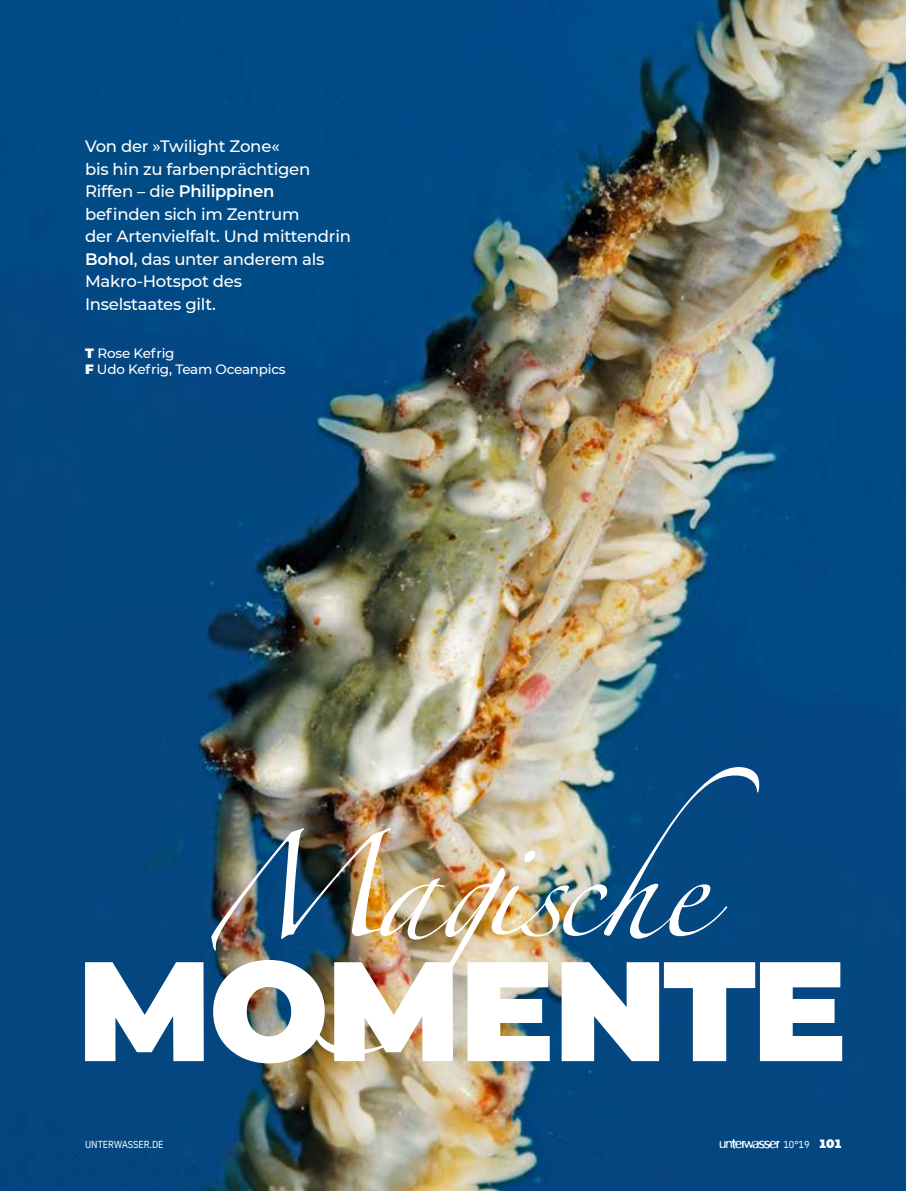
<style>
.page{position:relative;width:906px;height:1191px;background:#fff}
.page>*{position:absolute;margin:0;border:0;box-sizing:border-box;transform-origin:0 0}
.t1{font:500 16.5px/22.5px "Montserrat";letter-spacing:-.015em;color:#fff}
.t2{font:500 13.5px/16.5px "Montserrat";letter-spacing:-.015em;color:#fff}
.t3{font:10.2px "IBM Plex Sans Cond";color:#fff}
.s1{font-weight:600}
.s2{font-weight:900}
.s3{font-family:"Unterwasser";font-size:12px}
.s4{font-family:"Montserrat";font-weight:900;font-size:12px}
</style>
<div class="page">
<img style="left:0;top:0;width:906px;height:1191px">
<svg style="left:85px;top:960px;width:757px;height:103px"></svg>
<img style="left:211px;top:767px;width:548px;height:287px">
<p class="t1" style="left:85px;top:135px;width:267px">Von der »Twilight Zone«<br>bis hin zu farbenprächtigen<br>Riffen – die <span class="s1">Philippinen </span>befinden sich im Zentrum<br>der Artenvielfalt. Und mittendrin<br><span class="s1">Bohol</span>, das unter anderem als<br>Makro-Hotspot des<br>Inselstaates gilt.</p>
<p class="t2" style="left:85px;top:344px;width:202px"><span class="s2">T</span> Rose Kefrig<br><span class="s2">F</span> Udo Kefrig, Team Oceanpics</p>
<p class="t3" style="left:85px;top:1138px;width:80px">UNTERWASSER.DE</p>
<p class="t3" style="left:719px;top:1138px;width:125px"><span class="s3">u</span> 10°19 <span class="s4">101</span></p>
</div>
